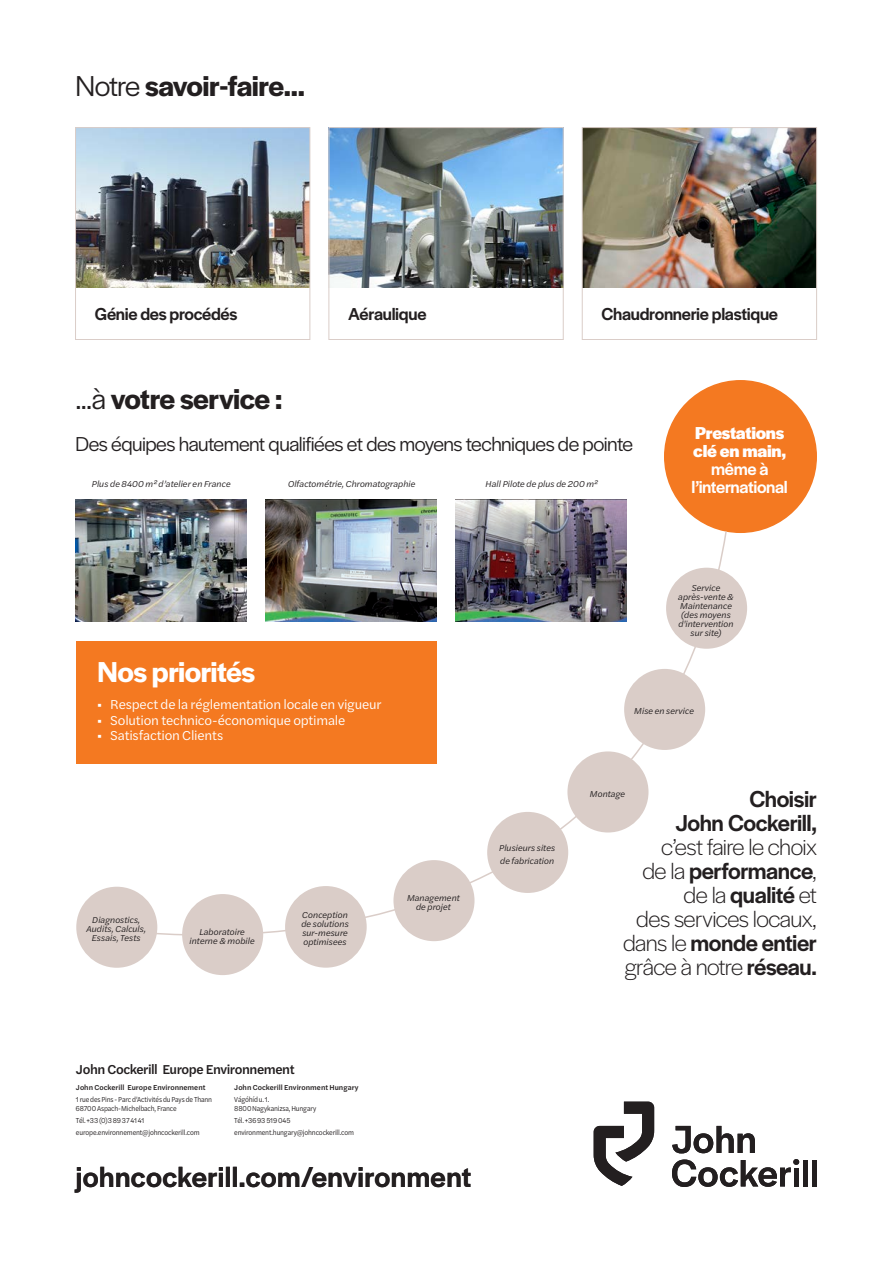
<style>
.page{position:relative;width:893px;height:1263px;background:#fff}
.page>*{position:absolute;margin:0;border:0;box-sizing:border-box;transform-origin:0 0}
.H2{font:600 30px "Halyard Display";letter-spacing:-.02em;color:#231f20}
.url{font:500 30px "Halyard Display";letter-spacing:.015em;color:#231f20}
.t1{font:600 30px "Halyard Display";letter-spacing:-.02em;color:#fff}
.H3{font:300 24px/24px "Halyard Display";letter-spacing:-.025em;color:#231f20;text-align:right}
.H3-2{font:21px "Halyard Display";letter-spacing:-.025em;color:#231f20}
.H4{font:500 18px "Halyard Display";letter-spacing:-.015em;color:#231f20}
.H4-2{font:700 18px/18px "Halyard Display";letter-spacing:-.015em;color:#fff;text-align:center}
.t2{font:13.5px "Halyard Text";letter-spacing:-.015em;color:#fff}
.t3{font:500 13.5px "Halyard Text";letter-spacing:-.035em;color:#231f20}
.legende{font:italic 9px/9px "Halyard Text";letter-spacing:-.005em;color:#231f20;text-align:center}
.t4{font:7.5px/7.9px "Halyard Text";letter-spacing:-.02em;color:#231f20;scale:.9 1}
.t5{font:500 7.5px "Halyard Text";color:#231f20}
.s1{font-weight:400}
.s2{font-weight:500}
.s3{font-family:"Halyard Display";font-weight:900}
</style>
<div class="page">
<img style="left:76px;top:500px;width:171px;height:122px">
<img style="left:266px;top:500px;width:170px;height:30px">
<img style="left:456px;top:500px;width:171px;height:30px">
<img style="left:77px;top:129px;width:231px;height:159px">
<img style="left:330px;top:129px;width:232px;height:159px">
<img style="left:584px;top:129px;width:231px;height:159px">
<div style="left:75px;top:127px;width:235px;height:213px;border:1px solid #dacdc8"></div>
<div style="left:328px;top:127px;width:236px;height:213px;border:1px solid #dacdc8"></div>
<div style="left:582px;top:127px;width:235px;height:213px;border:1px solid #dacdc8"></div>
<div style="left:76px;top:641px;width:361px;height:122px;background:#f47921"></div>
<div style="left:665px;top:381px;width:151px;height:151px;background:#f47921;border-radius:50%"></div>
<svg style="left:115px;top:530px;width:613px;height:445px"></svg>
<div style="left:76px;top:887px;width:81px;height:81px;background:#dacdc8;border-radius:50%"></div>
<div style="left:182px;top:894px;width:81px;height:81px;background:#dacdc8;border-radius:50%"></div>
<div style="left:285px;top:886px;width:82px;height:82px;background:#dacdc8;border-radius:50%"></div>
<div style="left:393px;top:860px;width:81px;height:81px;background:#dacdc8;border-radius:50%"></div>
<div style="left:487px;top:812px;width:81px;height:81px;background:#dacdc8;border-radius:50%"></div>
<div style="left:567px;top:751px;width:81px;height:81px;background:#dacdc8;border-radius:50%"></div>
<div style="left:624px;top:669px;width:81px;height:81px;background:#dacdc8;border-radius:50%"></div>
<div style="left:666px;top:568px;width:81px;height:81px;background:#dacdc8;border-radius:50%"></div>
<svg style="left:594px;top:1102px;width:60px;height:84px"></svg>
<div style="left:803px;top:1160px;width:5px;height:26px;background:#231f20"></div>
<div style="left:812px;top:1160px;width:5px;height:26px;background:#231f20"></div>
<svg style="left:672px;top:1159px;width:127px;height:28px"></svg>
<svg style="left:672px;top:1126px;width:83px;height:27px"></svg>
<p class="H2" style="left:76px;top:64px;width:231px"><span class="s1">Notre</span> savoir-faire...</p>
<p class="H4" style="left:95px;top:301px;width:144px">Génie des procédés</p>
<p class="H4" style="left:348px;top:301px;width:80px">Aéraulique</p>
<p class="H4" style="left:602px;top:301px;width:178px">Chaudronnerie plastique</p>
<p class="H2" style="left:76px;top:377px;width:208px"><span class="s1">...à</span> votre service :</p>
<p class="H3-2" style="left:76px;top:429px;width:559px">Des équipes hautement qualifiées et des moyens techniques de pointe</p>
<p class="legende" style="left:92px;top:479px;width:140px">Plus de 8400 m² d’atelier en France</p>
<p class="legende" style="left:288px;top:479px;width:129px">Olfactométrie, Chromatographie</p>
<p class="legende" style="left:485px;top:479px;width:114px">Hall Pilote de plus de 200 m²</p>
<p class="H4-2" style="left:692px;top:423px;width:98px">Prestations clé en main, <span class="s2">même à l’international</span></p>
<p class="legende" style="left:678px;top:583px;width:57px">Service après-vente &amp;<br>Maintenance (des moyens d'intervention sur site)</p>
<p class="t1" style="left:98px;top:651px;width:159px">Nos priorités</p>
<p class="t2" style="left:98px;top:695px;width:285px"><span class="s3">·</span> Respect de la réglementation locale en vigueur</p>
<p class="t2" style="left:98px;top:710px;width:249px"><span class="s3">·</span> Solution technico-économique optimale</p>
<p class="t2" style="left:98px;top:726px;width:127px"><span class="s3">·</span> Satisfaction Clients</p>
<p class="legende" style="left:86px;top:915px;width:61px">Diagnostics,<br>Audits, Calculs,<br>Essais, Tests</p>
<p class="legende" style="left:189px;top:927px;width:67px">Laboratoire interne &amp; mobile</p>
<p class="legende" style="left:301px;top:910px;width:49px;text-align:justify">Conception de solutions sur-mesure optimisees</p>
<p class="legende" style="left:407px;top:893px;width:54px">Management de projet</p>
<p class="legende" style="left:499px;top:843px;width:58px">Plusieurs sites</p>
<p class="legende" style="left:500px;top:856px;width:56px">de fabrication</p>
<h3 class="t3" style="left:76px;top:1059px;width:220px">John Cockerill Europe Environnement</h3>
<p class="t5" style="left:76px;top:1082px;width:131px">John Cockerill Europe Environnement</p>
<p class="t4" style="left:76px;top:1095px;width:153px">1 rue des Pins - Parc d’Activités du Pays de Thann<br>68700 Aspach-Michelbach, France</p>
<p class="t4" style="left:76px;top:1114px;width:139px;line-height:12.3px">Tél. +33 (0)3 89 37 41 41 europe.environnement@johncockerill.com</p>
<p class="t5" style="left:234px;top:1082px;width:126px">John Cockerill Environment Hungary</p>
<p class="t4" style="left:234px;top:1095px;width:92px">Vágóhíd u. 1.<br>8800 Nagykanizsa, Hungary</p>
<p class="t4" style="left:234px;top:1114px;width:135px;line-height:12.3px">Tél. +36 93 519 045 environment.hungary@johncockerill.com</p>
<p class="url" style="left:76px;top:1155px;width:397px">johncockerill.com/environment</p>
<p class="legende" style="left:634px;top:706px;width:61px">Mise en service</p>
<p class="H3" style="left:623px;top:786px;width:195px"><span class="s2">Choisir<br>John Cockerill,<br></span>c’est faire le choix<br>de la <span class="s2">performance</span>, de la <span class="s2">qualité</span> et<br>des services locaux, dans le <span class="s2">monde entier </span>grâce à notre <span class="s2">réseau.</span></p>
<p class="legende" style="left:590px;top:789px;width:37px">Montage</p>
</div>
